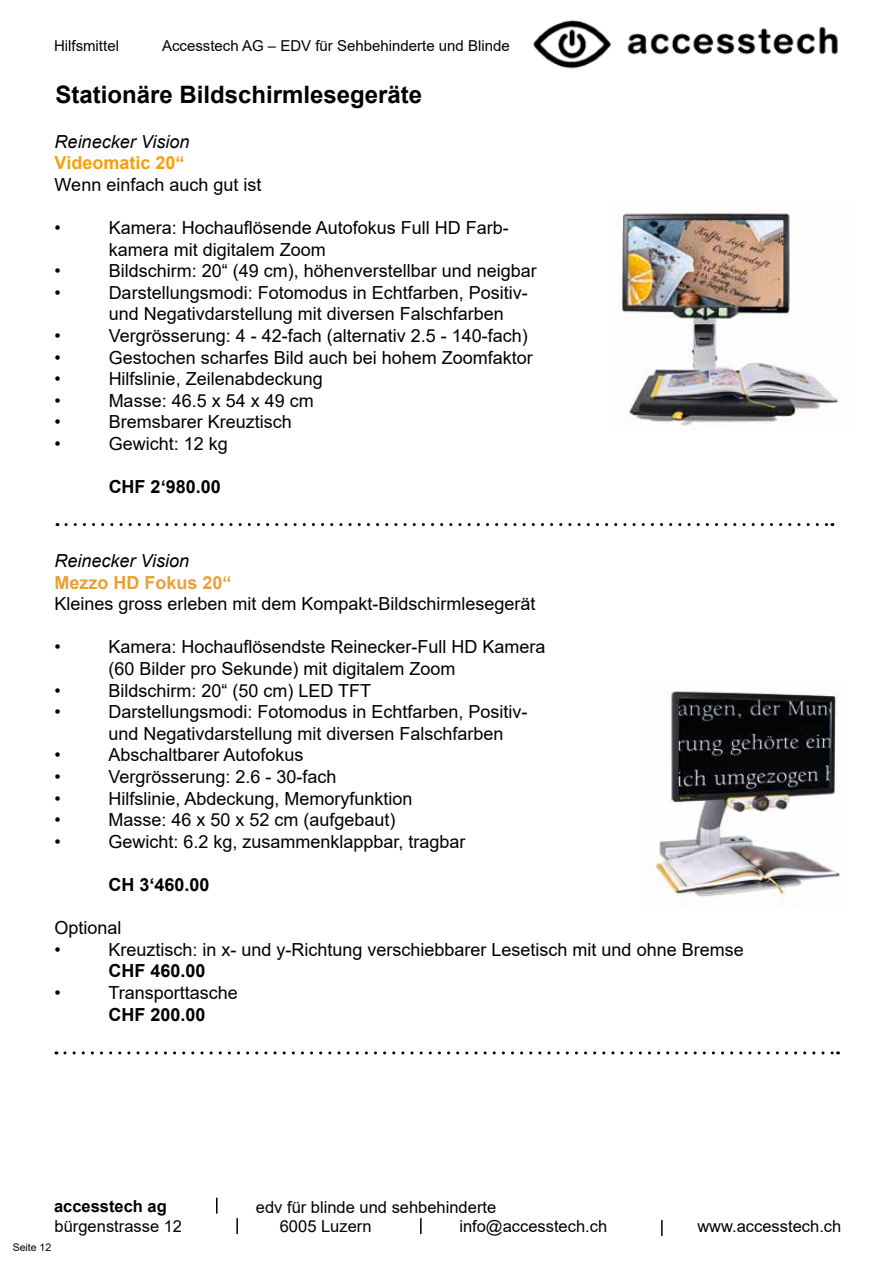
<style>
.page{position:relative;width:893px;height:1263px;background:#fff}
.page>*{position:absolute;margin:0;border:0;box-sizing:border-box;transform-origin:0 0}
.t1{font:700 24px "Arial";color:#000}
.t2{font:18px/21.6px "Arial";color:#000}
.t3{font:700 18px "Arial";color:#000}
.t4{font:italic 18px "Arial";color:#000}
.t5{font:700 18px "Arial";color:#e9a034}
.t6{font:700 18px "Arial";color:#f69f0a}
.t7{font:16.5px "Arial";color:#000}
.t8{font:700 16.5px "Arial";color:#000}
.t9{font:15px "Arial";color:#000}
.t10{font:10.5px "Arial";color:#000}
</style>
<div class="page">
<svg style="left:216px;top:1198px;width:2px;height:16px"></svg>
<svg style="left:236px;top:1218px;width:2px;height:16px"></svg>
<svg style="left:420px;top:1218px;width:2px;height:16px"></svg>
<svg style="left:661px;top:1220px;width:2px;height:16px"></svg>
<img style="left:533px;top:20px;width:305px;height:49px">
<svg style="left:65px;top:1051px;width:773px;height:3px"></svg>
<img style="left:654px;top:691px;width:186px;height:216px">
<img style="left:619px;top:206px;width:220px;height:224px">
<svg style="left:66px;top:523px;width:767px;height:3px"></svg>
<p class="t9" style="left:54px;top:35px;width:66px">Hilfsmittel</p>
<p class="t9" style="left:162px;top:35px;width:349px">Accesstech AG – EDV für Sehbehinderte und Blinde</p>
<h1 class="t1" style="left:55px;top:77px;width:368px">Stationäre Bildschirmlesegeräte</h1>
<p class="t4" style="left:55px;top:130px;width:136px">Reinecker Vision</p>
<p class="t6" style="left:55px;top:150px;width:131px">Videomatic 20“</p>
<p class="t2" style="left:55px;top:174px;width:208px">Wenn einfach auch gut ist</p>
<p class="t2" style="left:55px;top:217px;width:8px">•</p>
<p class="t2" style="left:109px;top:217px;width:402px">Kamera: Hochauflösende Autofokus Full HD Farb&shy;kamera mit digitalem Zoom</p>
<p class="t2" style="left:55px;top:260px;width:8px">•</p>
<p class="t2" style="left:109px;top:260px;width:430px">Bildschirm: 20“ (49 cm), höhenverstellbar und neigbar</p>
<p class="t2" style="left:55px;top:282px;width:8px">•</p>
<p class="t2" style="left:109px;top:282px;width:421px">Darstellungsmodi: Fotomodus in Echtfarben, Positiv&shy;und Negativdarstellung mit diversen Falschfarben</p>
<p class="t2" style="left:55px;top:325px;width:8px">•</p>
<p class="t2" style="left:109px;top:325px;width:421px">Vergrösserung: 4 - 42-fach (alternativ 2.5 - 140-fach)</p>
<p class="t2" style="left:55px;top:346px;width:8px">•</p>
<p class="t2" style="left:109px;top:346px;width:426px">Gestochen scharfes Bild auch bei hohem Zoomfaktor</p>
<p class="t2" style="left:55px;top:368px;width:8px">•</p>
<p class="t2" style="left:109px;top:368px;width:216px">Hilfslinie, Zeilenabdeckung</p>
<p class="t2" style="left:55px;top:390px;width:8px">•</p>
<p class="t2" style="left:109px;top:390px;width:207px">Masse: 46.5 x 54 x 49 cm</p>
<p class="t2" style="left:55px;top:411px;width:8px">•</p>
<p class="t2" style="left:109px;top:411px;width:185px">Bremsbarer Kreuztisch</p>
<p class="t2" style="left:55px;top:433px;width:8px">•</p>
<p class="t2" style="left:109px;top:433px;width:121px">Gewicht: 12 kg</p>
<p class="t3" style="left:109px;top:474px;width:114px">CHF 2‘980.00</p>
<p class="t4" style="left:54px;top:549px;width:136px">Reinecker Vision</p>
<p class="t5" style="left:54px;top:570px;width:179px">Mezzo HD Fokus 20“</p>
<p class="t2" style="left:54px;top:593px;width:483px">Kleines gross erleben mit dem Kompakt-Bildschirmlesegerät</p>
<p class="t2" style="left:54px;top:636px;width:8px">•</p>
<p class="t2" style="left:108px;top:636px;width:439px">Kamera: Hochauflösendste Reinecker-Full HD Kamera (60 Bilder pro Sekunde) mit digitalem Zoom</p>
<p class="t2" style="left:54px;top:679px;width:8px">•</p>
<p class="t2" style="left:108px;top:679px;width:264px">Bildschirm: 20“ (50 cm) LED TFT</p>
<p class="t2" style="left:54px;top:701px;width:8px">•</p>
<p class="t2" style="left:108px;top:701px;width:421px">Darstellungsmodi: Fotomodus in Echtfarben, Positiv&shy;und Negativdarstellung mit diversen Falschfarben</p>
<p class="t2" style="left:54px;top:744px;width:8px">•</p>
<p class="t2" style="left:108px;top:744px;width:197px">Abschaltbarer Autofokus</p>
<p class="t2" style="left:54px;top:766px;width:8px">•</p>
<p class="t2" style="left:108px;top:766px;width:230px">Vergrösserung: 2.6 - 30-fach</p>
<p class="t2" style="left:54px;top:787px;width:8px">•</p>
<p class="t2" style="left:108px;top:787px;width:306px">Hilfslinie, Abdeckung, Memoryfunktion</p>
<p class="t2" style="left:54px;top:809px;width:8px">•</p>
<p class="t2" style="left:108px;top:809px;width:289px">Masse: 46 x 50 x 52 cm (aufgebaut)</p>
<p class="t2" style="left:54px;top:830px;width:8px">•</p>
<p class="t2" style="left:108px;top:830px;width:359px">Gewicht: 6.2 kg, zusammenklappbar, tragbar</p>
<p class="t3" style="left:108px;top:872px;width:103px">CH 3‘460.00</p>
<p class="t2" style="left:54px;top:917px;width:69px">Optional •</p>
<p class="t2" style="left:108px;top:938px;width:637px">Kreuztisch: in x- und y-Richtung verschiebbarer Lesetisch mit und ohne Bremse</p>
<p class="t3" style="left:108px;top:958px;width:99px">CHF 460.00</p>
<p class="t2" style="left:54px;top:982px;width:8px">•</p>
<p class="t2" style="left:108px;top:982px;width:131px">Transporttasche</p>
<p class="t3" style="left:108px;top:1002px;width:99px">CHF 200.00</p>
<p class="t8" style="left:54px;top:1194px;width:114px">accesstech ag</p>
<p class="t7" style="left:256px;top:1196px;width:242px">edv für blinde und sehbehinderte</p>
<p class="t7" style="left:55px;top:1215px;width:129px">bürgenstrasse 12</p>
<p class="t7" style="left:280px;top:1215px;width:93px">6005 Luzern</p>
<p class="t7" style="left:459px;top:1215px;width:149px">info@accesstech.ch</p>
<p class="t7" style="left:697px;top:1214px;width:145px">www.accesstech.ch</p>
<p class="t10" style="left:13px;top:1240px;width:40px">Seite 12</p>
</div>
